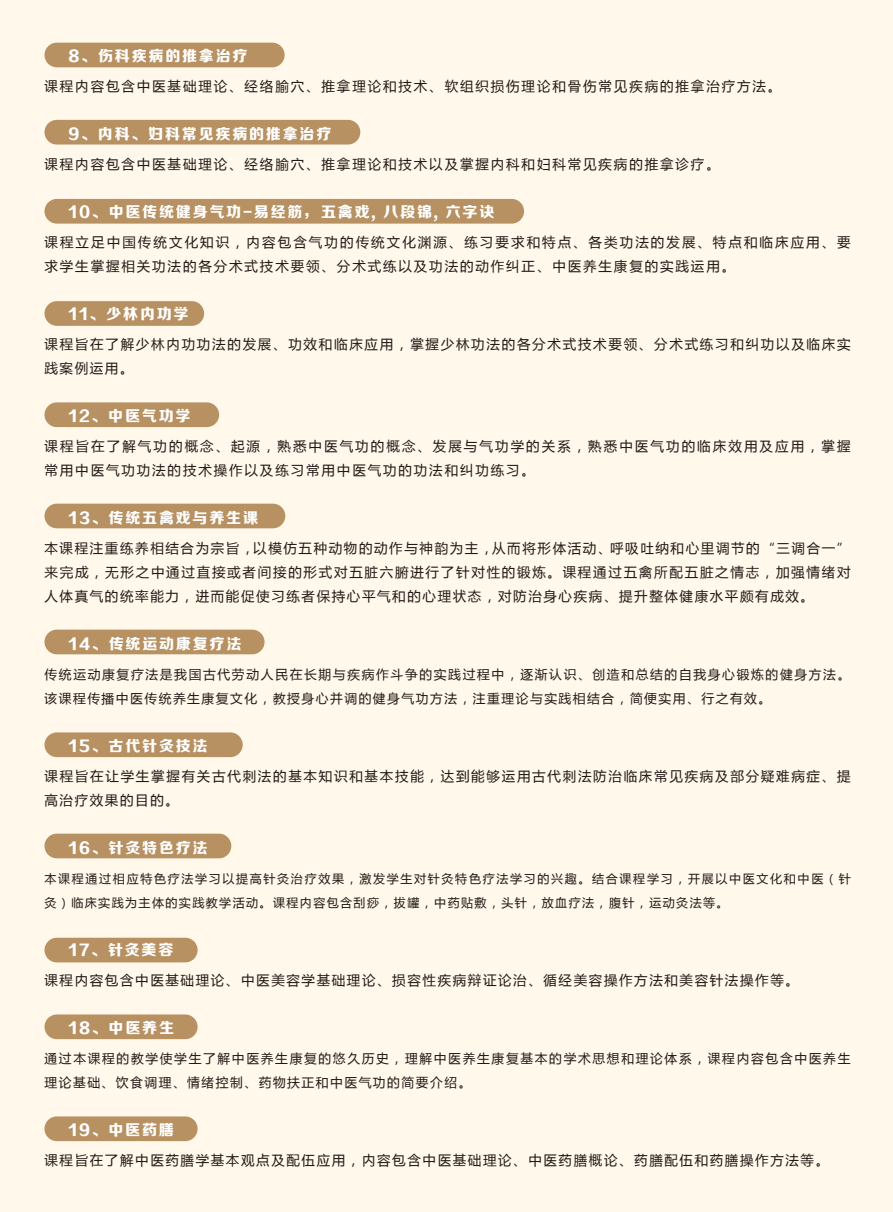
<style>
.page{position:relative;width:893px;height:1212px;background:#fff8eb}
.page>*{position:absolute;margin:0;border:0;box-sizing:border-box;transform-origin:0 0}
.t1{font:15px "FZZDHJW GB1 0";letter-spacing:.12em;color:#fff}
.t2{font:13.5px/24px "Microsoft Ya Hei";letter-spacing:.13em;color:#221815}
.t3{font:13.5px/24px "Microsoft Ya Hei";letter-spacing:.155em;color:#221815}
.t4{font:12.75px/24px "Microsoft Ya Hei";letter-spacing:.13em;color:#221815}
.t5{font:12px/24px "Microsoft Ya Hei";letter-spacing:.14em;color:#221815}
</style>
<div class="page">
<div style="left:45px;top:43px;width:240px;height:24px;background:#b89162;border-radius:12px"></div>
<div style="left:45px;top:199px;width:479px;height:25px;background:#b89162;border-radius:12px"></div>
<div style="left:45px;top:402px;width:174px;height:25px;background:#b89162;border-radius:12px"></div>
<div style="left:45px;top:732px;width:198px;height:25px;background:#b89162;border-radius:12px"></div>
<div style="left:45px;top:938px;width:153px;height:24px;background:#b89162;border-radius:12px"></div>
<div style="left:45px;top:1116px;width:153px;height:25px;background:#b89162;border-radius:12px"></div>
<div style="left:45px;top:120px;width:315px;height:25px;background:#b89162;border-radius:12px"></div>
<div style="left:45px;top:301px;width:159px;height:25px;background:#b89162;border-radius:12px"></div>
<div style="left:45px;top:504px;width:240px;height:24px;background:#b89162;border-radius:12px"></div>
<div style="left:45px;top:630px;width:220px;height:24px;background:#b89162;border-radius:12px"></div>
<div style="left:45px;top:834px;width:186px;height:24px;background:#b89162;border-radius:12px"></div>
<div style="left:45px;top:1014px;width:153px;height:25px;background:#b89162;border-radius:12px"></div>
<p class="t1" style="left:69px;top:47px;width:180px">8、伤科疾病的推拿治疗</p>
<p class="t2" style="left:45px;top:73px;width:738px">课程内容包含中医基础理论、经络腧穴、推拿理论和技术、软组织损伤理论和骨伤常见疾病的推拿治疗方法。</p>
<p class="t1" style="left:69px;top:125px;width:264px">9、内科、妇科常见疾病的推拿治疗</p>
<p class="t2" style="left:45px;top:151px;width:677px">课程内容包含中医基础理论、经络腧穴、推拿理论和技术以及掌握内科和妇科常见疾病的推拿诊疗。</p>
<p class="t1" style="left:69px;top:203px;width:427px">10、中医传统健身气功-易经筋，五禽戏, 八段锦, 六字诀</p>
<p class="t3" style="left:45px;top:229px;width:808px">课程立足中国传统文化知识，内容包含气功的传统文化渊源、练习要求和特点、各类功法的发展、特点和临床应用、要求学生掌握相关功法的各分术式技术要领、分术式练以及功法的动作纠正、中医养生康复的实践运用。</p>
<p class="t1" style="left:69px;top:305px;width:122px">11、少林内功学</p>
<p class="t2" style="left:45px;top:331px;width:808px">课程旨在了解少林内功功法的发展、功效和临床应用，掌握少林功法的各分术式技术要领、分术式练习和纠功以及临床实践案例运用。</p>
<p class="t1" style="left:69px;top:407px;width:123px">12、中医气功学</p>
<p class="t3" style="left:45px;top:433px;width:808px">课程旨在了解气功的概念、起源，熟悉中医气功的概念、发展与气功学的关系，熟悉中医气功的临床效用及应用，掌握常用中医气功功法的技术操作以及练习常用中医气功的功法和纠功练习。</p>
<p class="t1" style="left:69px;top:509px;width:191px">13、传统五禽戏与养生课</p>
<p class="t2" style="left:45px;top:535px;width:807px;text-align:justify">本课程注重练养相结合为宗旨，以模仿五种动物的动作与神韵为主，从而将形体活动、呼吸吐纳和心里调节的“三调合一”来完成，无形之中通过直接或者间接的形式对五脏六腑进行了针对性的锻炼。课程通过五禽所配五脏之情志，加强情绪对人体真气的统率能力，进而能促使习练者保持心平气和的心理状态，对防治身心疾病、提升整体健康水平颇有成效。</p>
<p class="t1" style="left:69px;top:635px;width:174px">14、传统运动康复疗法</p>
<p class="t4" style="left:45px;top:662px;width:807px">传统运动康复疗法是我国古代劳动人民在长期与疾病作斗争的实践过程中，逐渐认识、创造和总结的自我身心锻炼的健身方法。该课程传播中医传统养生康复文化，教授身心并调的健身气功方法，注重理论与实践相结合，简便实用、行之有效。</p>
<p class="t1" style="left:69px;top:737px;width:141px">15、古代针灸技法</p>
<p class="t2" style="left:45px;top:763px;width:808px">课程旨在让学生掌握有关古代刺法的基本知识和基本技能，达到能够运用古代刺法防治临床常见疾病及部分疑难病症、提高治疗效果的目的。</p>
<p class="t1" style="left:69px;top:839px;width:141px">16、针灸特色疗法</p>
<p class="t5" style="left:45px;top:866px;width:808px">本课程通过相应特色疗法学习以提高针灸治疗效果，激发学生对针灸特色疗法学习的兴趣。结合课程学习，开展以中医文化和中医（针灸）临床实践为主体的实践教学活动。课程内容包含刮痧，拔罐，中药贴敷，头针，放血疗法，腹针，运动灸法等。</p>
<p class="t1" style="left:69px;top:941px;width:106px">17、针灸美容</p>
<p class="t2" style="left:45px;top:967px;width:756px">课程内容包含中医基础理论、中医美容学基础理论、损容性疾病辩证论治、循经美容操作方法和美容针法操作等。</p>
<p class="t1" style="left:69px;top:1019px;width:107px">18、中医养生</p>
<p class="t4" style="left:45px;top:1046px;width:807px">通过本课程的教学使学生了解中医养生康复的悠久历史，理解中医养生康复基本的学术思想和理论体系，课程内容包含中医养生理论基础、饮食调理、情绪控制、药物扶正和中医气功的简要介绍。</p>
<p class="t1" style="left:69px;top:1121px;width:107px">19、中医药膳</p>
<p class="t2" style="left:45px;top:1147px;width:786px">课程旨在了解中医药膳学基本观点及配伍应用，内容包含中医基础理论、中医药膳概论、药膳配伍和药膳操作方法等。</p>
</div>
